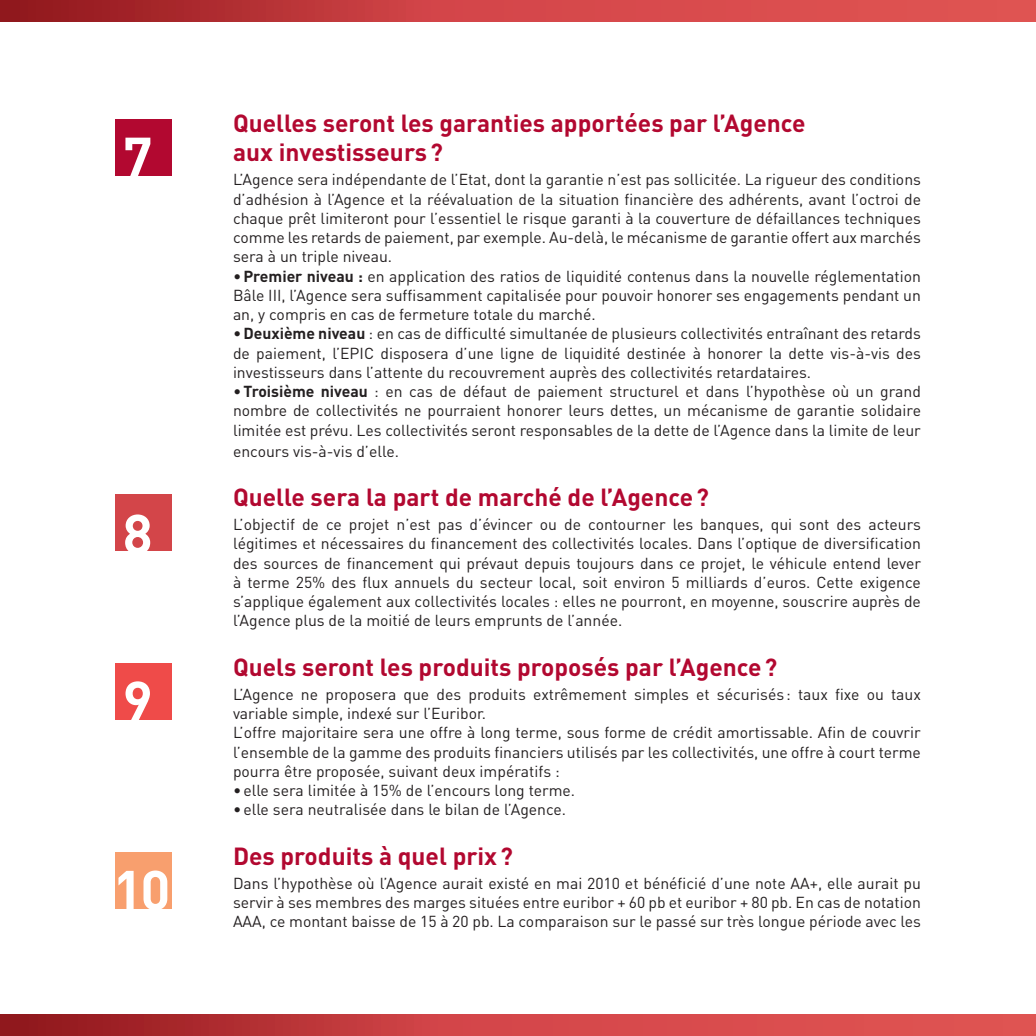
<style>
.page{position:relative;width:1036px;height:1036px;background:#fff}
.page>*{position:absolute;margin:0;border:0;box-sizing:border-box;transform-origin:0 0}
.t1{font:700 54.95px "DIN";color:#fff}
.t2{font:700 24.5px/29.4px "DIN";color:#b20830}
.t3{font:15.75px/19.2px "DIN";color:#231f20;text-align:justify}
.s1{font-weight:700}
</style>
<div class="page">
<svg style="left:0;top:0;width:1036px;height:22px;background:#c73f41"></svg>
<svg style="left:0;top:1014px;width:1036px;height:22px;background:#c73e41"></svg>
<div style="left:115px;top:494px;width:57px;height:57px;background:#d34549"></div>
<div style="left:115px;top:663px;width:57px;height:56px;background:#ef4b49"></div>
<div style="left:115px;top:852px;width:57px;height:57px;background:#f89f6e"></div>
<div style="left:115px;top:119px;width:57px;height:56px;background:#b20830"></div>
<h1 class="t1" style="left:123px;top:120px;width:31px">7</h1>
<h1 class="t1" style="left:123px;top:497px;width:31px">8</h1>
<h1 class="t1" style="left:123px;top:664px;width:31px">9</h1>
<h1 class="t1" style="left:113px;top:853px;width:59px">10</h1>
<h2 class="t2" style="left:233px;top:107px;width:574px">Quelles seront les garanties apportées par l’Agence aux investisseurs?</h2>
<p class="t3" style="left:233px;top:170px;width:689px">L’Agence sera indépendante de l’Etat, dont la garantie n’est pas sollicitée. La rigueur des conditions d’adhésion à l’Agence et la réévaluation de la situation financière des adhérents, avant l’octroi de chaque prêt limiteront pour l’essentiel le risque garanti à la couverture de défaillances techniques comme les retards de paiement, par exemple. Au-delà, le mécanisme de garantie offert aux marchés sera à un triple niveau.</p>
<p class="t3" style="left:233px;top:267px;width:689px">• <span class="s1">Premier niveau :</span> en application des ratios de liquidité contenus dans la nouvelle réglementation Bâle III, l’Agence sera suffisamment capitalisée pour pouvoir honorer ses engagements pendant un an, y compris en cas de fermeture totale du marché.</p>
<p class="t3" style="left:233px;top:324px;width:689px">• <span class="s1">Deuxième niveau</span> : en cas de difficulté simultanée de plusieurs collectivités entraînant des retards de paiement, l’EPIC disposera d’une ligne de liquidité destinée à honorer la dette vis-à-vis des investisseurs dans l’attente du recouvrement auprès des collectivités retardataires.</p>
<p class="t3" style="left:233px;top:382px;width:689px">• <span class="s1">Troisième niveau</span> : en cas de défaut de paiement structurel et dans l’hypothèse où un grand nombre de collectivités ne pourraient honorer leurs dettes, un mécanisme de garantie solidaire limitée est prévu. Les collectivités seront responsables de la dette de l’Agence dans la limite de leur</p>
<p class="t3" style="left:233px;top:442px;width:168px">encours vis-à-vis d’elle.</p>
<h2 class="t2" style="left:233px;top:482px;width:477px">Quelle sera la part de marché de l’Agence?</h2>
<p class="t3" style="left:233px;top:515px;width:689px">L’objectif de ce projet n’est pas d’évincer ou de contourner les banques, qui sont des acteurs légitimes et nécessaires du financement des collectivités locales. Dans l’optique de diversification des sources de financement qui prévaut depuis toujours dans ce projet, le véhicule entend lever à terme 25% des flux annuels du secteur local, soit environ 5 milliards d’euros. Cette exigence s’applique également aux collectivités locales : elles ne pourront, en moyenne, souscrire auprès de l’Agence plus de la moitié de leurs emprunts de l’année.</p>
<h2 class="t2" style="left:233px;top:651px;width:546px">Quels seront les produits proposés par l’Agence?</h2>
<p class="t3" style="left:233px;top:685px;width:689px;text-align:left">L’Agence ne proposera que des produits extrêmement simples et sécurisés: taux fixe ou taux variable simple, indexé sur l’Euribor.<br>L’offre majoritaire sera une offre à long terme, sous forme de crédit amortissable. Afin de couvrir l’ensemble de la gamme des produits financiers utilisés par les collectivités, une offre à court terme pourra être proposée, suivant deux impératifs :</p>
<p class="t3" style="left:233px;top:781px;width:344px">• elle sera limitée à 15% de l’encours long terme.</p>
<p class="t3" style="left:233px;top:800px;width:335px">• elle sera neutralisée dans le bilan de l’Agence.</p>
<h2 class="t2" style="left:233px;top:840px;width:282px">Des produits à quel prix?</h2>
<p class="t3" style="left:233px;top:874px;width:689px">Dans l’hypothèse où l’Agence aurait existé en mai 2010 et bénéficié d’une note AA+, elle aurait pu servir à ses membres des marges situées entre euribor + 60 pb et euribor + 80 pb. En cas de notation AAA, ce montant baisse de 15 à 20 pb. La comparaison sur le passé sur très longue période avec les</p>
</div>
